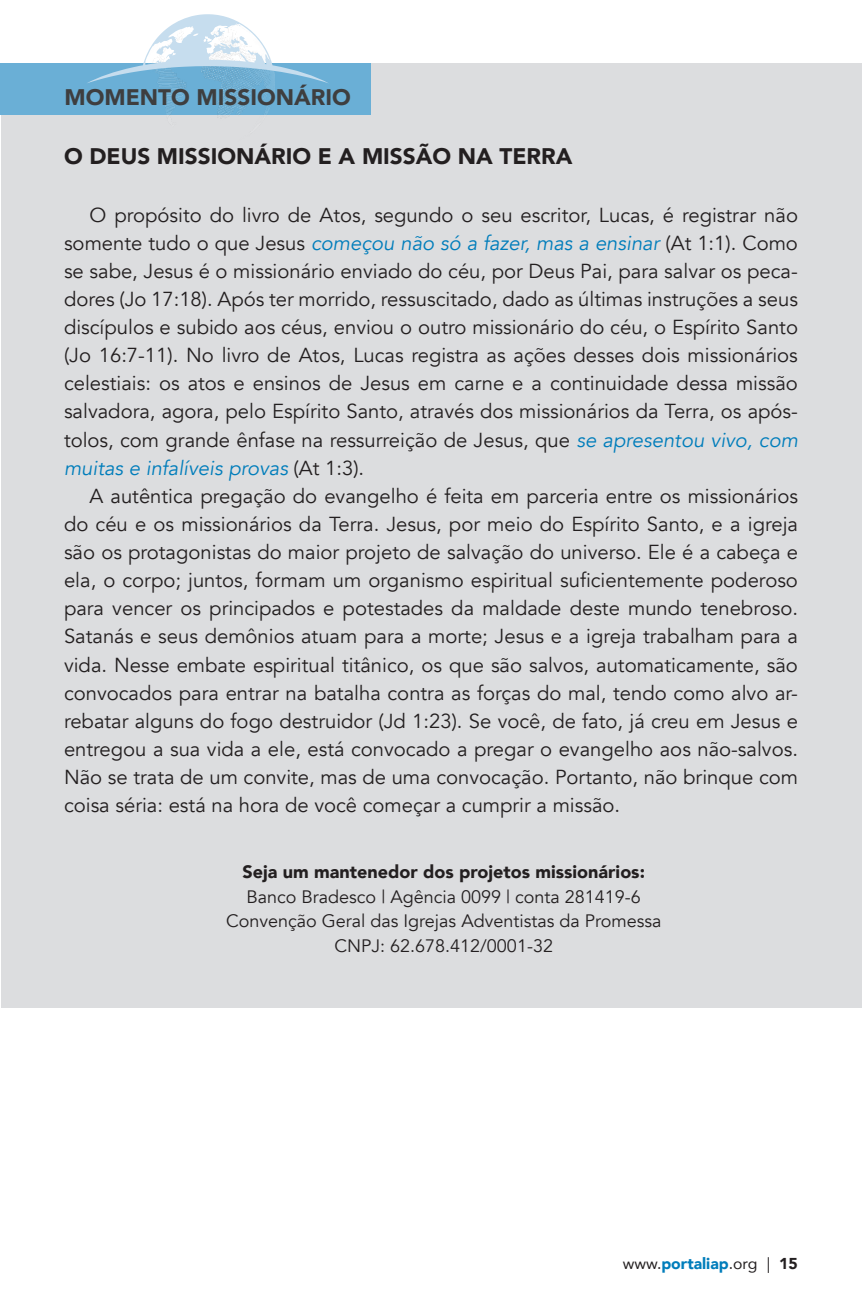
<style>
.page{position:relative;width:862px;height:1308px;background:#fff}
.page>*{position:absolute;margin:0;border:0;box-sizing:border-box;transform-origin:0 0}
._06--Plano_de_Leitur{font:900 22.5px "Avenir";color:#231f20}
._06--Plano_de_Leitur-2{font:900 22.5px "Avenir";color:#3e3e3f}
._00-Momento_Missioná{font:20.25px/28.1px "Avenir";color:#231f20;text-align:justify}
._00-Momento_Missioná-2{font:18px "Avenir";color:#231f20}
._00-Momento_Missioná-3{font:900 18px "Avenir";color:#231f20}
.t1{font:15.75px "Avenir";color:#231f20}
.s1{font-style:italic;color:#007dbb}
.s2{font-weight:900;color:#007dbb}
.s3{font-weight:900}
</style>
<div class="page">
<div style="left:1px;top:64px;width:860px;height:944px;background:#dcdddf"></div>
<div style="left:0;top:64px;width:370px;height:51px;background:#6aafd6"></div>
<img style="left:158px;top:83px;width:116px;height:32px">
<svg style="left:86px;top:14px;width:243px;height:69px"></svg>
<p class="_06--Plano_de_Leitur-2" style="left:65px;top:78px;width:288px">MOMENTO MISSIONÁRIO</p>
<p class="_06--Plano_de_Leitur" style="left:64px;top:137px;width:510px">O DEUS MISSIONÁRIO E A MISSÃO NA TERRA</p>
<p class="_00-Momento_Missioná" style="left:64px;top:201px;width:735px;text-indent:26px">O propósito do livro de Atos, segundo o seu escritor, Lucas, é registrar não somente tudo o que Jesus <span class="s1">começou não só a fazer, mas a ensinar</span> (At 1:1). Como se sabe, Jesus é o missionário enviado do céu, por Deus Pai, para salvar os peca&shy;dores (Jo 17:18). Após ter morrido, ressuscitado, dado as últimas instruções a seus discípulos e subido aos céus, enviou o outro missionário do céu, o Espírito Santo (Jo 16:7-11). No livro de Atos, Lucas registra as ações desses dois missionários celestiais: os atos e ensinos de Jesus em carne e a continuidade dessa missão salvadora, agora, pelo Espírito Santo, através dos missionários da Terra, os após&shy;tolos, com grande ênfase na ressurreição de Jesus, que <span class="s1">se apresentou vivo, com muitas e infalíveis provas</span> (At 1:3).</p>
<p class="_00-Momento_Missioná" style="left:64px;top:482px;width:735px;text-indent:26px">A autêntica pregação do evangelho é feita em parceria entre os missionários do céu e os missionários da Terra. Jesus, por meio do Espírito Santo, e a igreja são os protagonistas do maior projeto de salvação do universo. Ele é a cabeça e ela, o corpo; juntos, formam um organismo espiritual suficientemente poderoso para vencer os principados e potestades da maldade deste mundo tenebroso.<br>Satanás e seus demônios atuam para a morte; Jesus e a igreja trabalham para a vida. Nesse embate espiritual titânico, os que são salvos, automaticamente, são convocados para entrar na batalha contra as forças do mal, tendo como alvo ar&shy;rebatar alguns do fogo destruidor (Jd 1:23). Se você, de fato, já creu em Jesus e entregou a sua vida a ele, está convocado a pregar o evangelho aos não-salvos.<br>Não se trata de um convite, mas de uma convocação. Portanto, não brinque com coisa séria: está na hora de você começar a cumprir a missão.</p>
<p class="_00-Momento_Missioná-3" style="left:242px;top:856px;width:404px">Seja um mantenedor dos projetos missionários:</p>
<p class="_00-Momento_Missioná-2" style="left:246px;top:886px;width:396px">Banco Bradesco | Agência 0099 | conta 281419-6</p>
<p class="_00-Momento_Missioná-2" style="left:226px;top:910px;width:437px">Convenção Geral das Igrejas Adventistas da Promessa</p>
<p class="_00-Momento_Missioná-2" style="left:334px;top:935px;width:220px">CNPJ: 62.678.412/0001-32</p>
<p class="t1" style="left:622px;top:1251px;width:177px">www.<span class="s2">portaliap</span>.org | <span class="s3">15</span></p>
</div>
